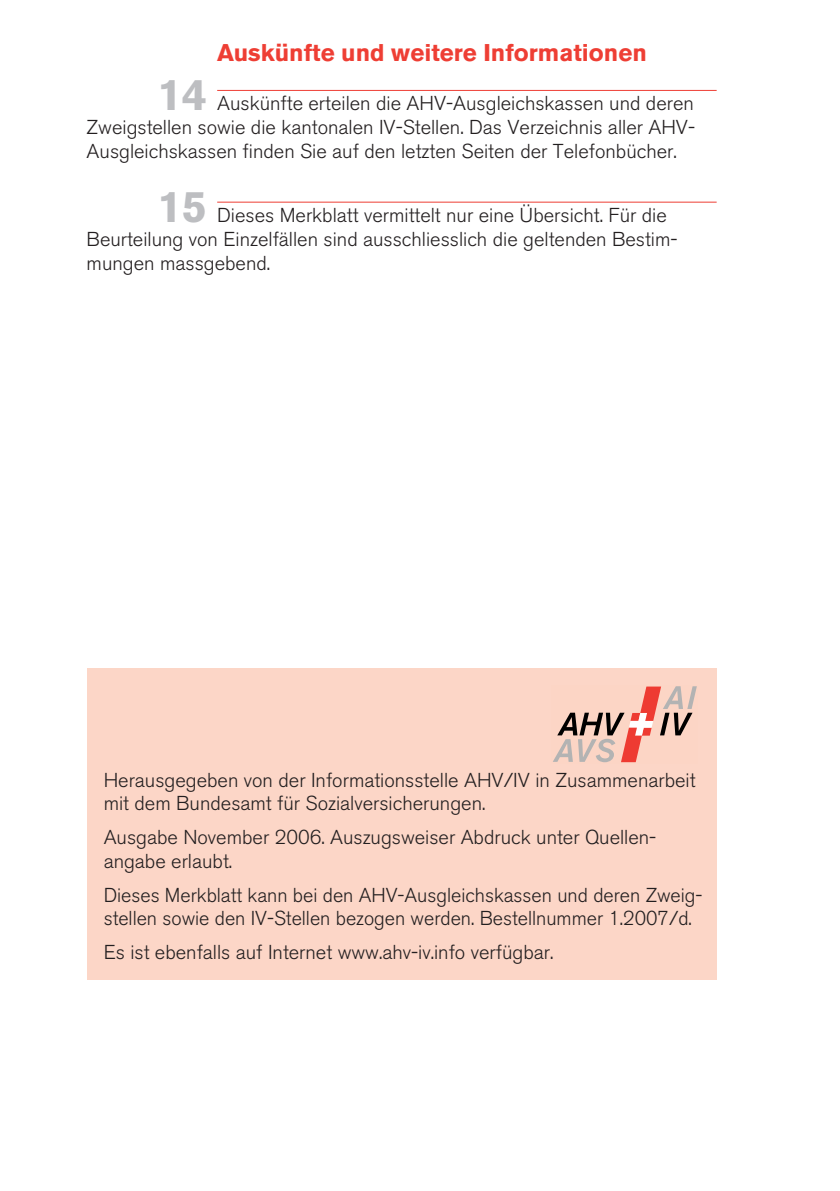
<style>
.page{position:relative;width:840px;height:1191px;background:#fff}
.page>*{position:absolute;margin:0;border:0;box-sizing:border-box;transform-origin:0 0}
.t1{font:700 44px "Akzidenz Grotesk BE";color:#bdbec1}
.t2{font:700 24px "Akzidenz Grotesk BE";color:#ee3e34}
.t3{font:300 20px/24px "Akzidenz Grotesk BE";color:#231f20}
</style>
<div class="page">
<hr style="left:217px;top:90px;width:499px;height:1px;background:#ee3e34">
<hr style="left:217px;top:202px;width:499px;height:1px;background:#ee3e34">
<div style="left:87px;top:668px;width:629px;height:312px;background:#fcd6c7"></div>
<svg style="left:553px;top:686px;width:143px;height:76px"></svg>
<p class="t2" style="left:217px;top:44px;width:431px">Auskünfte und weitere Informationen</p>
<p class="t3" style="left:87px;top:94px;width:609px;text-align:justify;text-indent:130px">Auskünfte erteilen die AHV-Ausgleichskassen und deren Zweigstellen sowie die kantonalen IV-Stellen. Das Verzeichnis aller AHV-Ausgleichskassen finden Sie auf den letzten Seiten der Telefonbücher.</p>
<h1 class="t1" style="left:157px;top:79px;width:51px">14</h1>
<h1 class="t1" style="left:157px;top:191px;width:51px">15</h1>
<p class="t3" style="left:87px;top:205px;width:592px;text-indent:130px">Dieses Merkblatt vermittelt nur eine Übersicht. Für die<br>Beurteilung von Einzelfällen sind ausschliesslich die geltenden Bestim&shy;mungen massgebend.</p>
<p class="t3" style="left:104px;top:770px;width:593px">Herausgegeben von der Informationsstelle AHV/IV in Zusammenarbeit mit dem Bundesamt für Sozialversicherungen.</p>
<p class="t3" style="left:104px;top:828px;width:554px">Ausgabe November 2006. Auszugsweiser Abdruck unter Quellen&shy;angabe erlaubt.</p>
<p class="t3" style="left:104px;top:885px;width:600px">Dieses Merkblatt kann bei den AHV-Ausgleichskassen und deren Zweig&shy;stellen sowie den IV-Stellen bezogen werden. Bestellnummer 1.2007/d.</p>
<p class="t3" style="left:104px;top:942px;width:451px">Es ist ebenfalls auf Internet www.ahv-iv.info verfügbar.</p>
</div>
